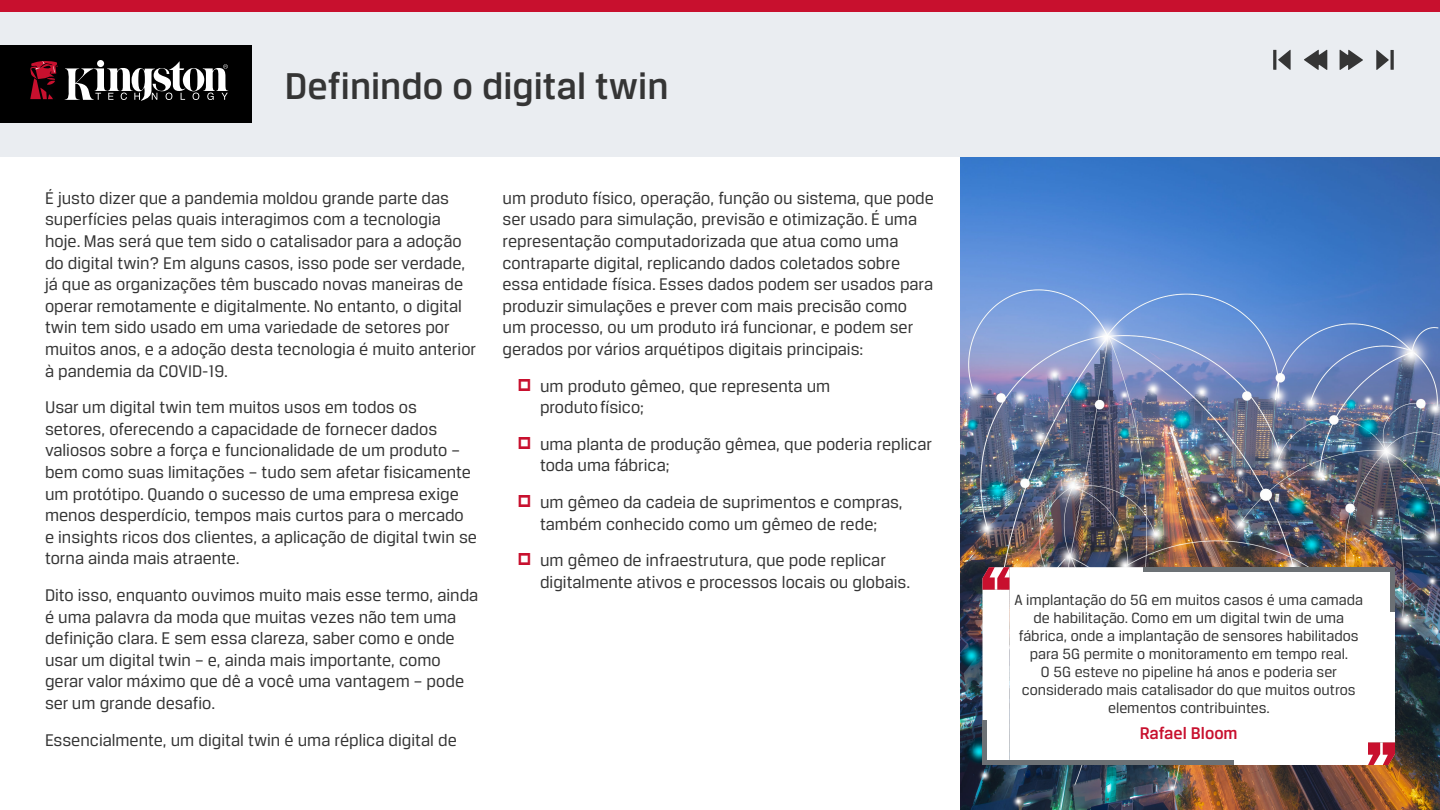
<style>
.page{position:relative;width:1440px;height:810px;background:#fff}
.page>*{position:absolute;margin:0;border:0;box-sizing:border-box;transform-origin:0 0}
.t1{font:500 39.75px "Breuer Text";color:#353535}
.t2{font:18px/21.6px "Breuer Text";color:#353535}
.t3{font:500 18px "Breuer Text";color:#c8102e}
.t4{font:15.75px/18px "Breuer Text";color:#353535;text-align:center}
</style>
<div class="page">
<img style="left:960px;top:156px;width:480px;height:654px">
<div style="left:0;top:0;width:1440px;height:156px;background:#eaedf1"></div>
<div style="left:0;top:0;width:1440px;height:11px;background:#c8102e"></div>
<div style="left:0;top:45px;width:251px;height:78px;background:#000"></div>
<div style="left:97px;top:60px;width:7px;height:7px;background:#fff;border-radius:50%"></div>
<svg style="left:65px;top:62px;width:163px;height:39px"></svg>
<svg style="left:30px;top:61px;width:28px;height:39px"></svg>
<svg style="left:1304px;top:50px;width:23px;height:20px"></svg>
<svg style="left:1340px;top:50px;width:23px;height:20px"></svg>
<svg style="left:1273px;top:50px;width:18px;height:20px"></svg>
<svg style="left:1376px;top:50px;width:18px;height:20px"></svg>
<svg style="left:982px;top:567px;width:413px;height:198px"></svg>
<svg style="left:982px;top:567px;width:28px;height:23px"></svg>
<div style="left:1143px;top:567px;width:225px;height:5px;background:#6c7175"></div>
<div style="left:1368px;top:567px;width:27px;height:5px;background:#6c7175"></div>
<div style="left:1390px;top:567px;width:5px;height:23px;background:#6c7175"></div>
<div style="left:982px;top:720px;width:5px;height:22px;background:#6c7175"></div>
<div style="left:1390px;top:590px;width:5px;height:22px;background:#6c7175"></div>
<div style="left:982px;top:760px;width:28px;height:5px;background:#6c7175"></div>
<div style="left:982px;top:742px;width:5px;height:23px;background:#6c7175"></div>
<div style="left:1010px;top:760px;width:224px;height:5px;background:#6c7175"></div>
<svg style="left:1368px;top:742px;width:27px;height:23px"></svg>
<h1 class="t1" style="left:285px;top:64px;width:385px">Definindo o digital twin</h1>
<p class="t2" style="left:45px;top:187px;width:433px">É justo dizer que a pandemia moldou grande parte das superfícies pelas quais interagimos com a tecnologia hoje. Mas será que tem sido o catalisador para a adoção do digital twin? Em alguns casos, isso pode ser verdade, já que as organizações têm buscado novas maneiras de operar remotamente e digitalmente. No entanto, o digital twin tem sido usado em uma variedade de setores por muitos anos, e a adoção desta tecnologia é muito anterior à pandemia da COVID-19.</p>
<p class="t2" style="left:45px;top:396px;width:434px">Usar um digital twin tem muitos usos em todos os setores, oferecendo a capacidade de fornecer dados valiosos sobre a força e funcionalidade de um produto – bem como suas limitações – tudo sem afetar fisicamente um protótipo. Quando o sucesso de uma empresa exige menos desperdício, tempos mais curtos para o mercado e insights ricos dos clientes, a aplicação de digital twin se torna ainda mais atraente.</p>
<p class="t2" style="left:45px;top:584px;width:435px">Dito isso, enquanto ouvimos muito mais esse termo, ainda é uma palavra da moda que muitas vezes não tem uma definição clara. E sem essa clareza, saber como e onde usar um digital twin – e, ainda mais importante, como gerar valor máximo que dê a você uma vantagem – pode ser um grande desafio.</p>
<p class="t2" style="left:45px;top:729px;width:413px">Essencialmente, um digital twin é uma réplica digital de</p>
<p class="t2" style="left:502px;top:187px;width:433px">um produto físico, operação, função ou sistema, que pode ser usado para simulação, previsão e otimização. É uma representação computadorizada que atua como uma contraparte digital, replicando dados coletados sobre essa entidade física. Esses dados podem ser usados para produzir simulações e prever com mais precisão como um processo, ou um produto irá funcionar, e podem ser gerados por vários arquétipos digitais principais:</p>
<p class="t2" style="left:540px;top:375px;width:292px">um produto gêmeo, que representa um produto físico;</p>
<p class="t2" style="left:540px;top:433px;width:394px">uma planta de produção gêmea, que poderia replicar toda uma fábrica;</p>
<p class="t2" style="left:540px;top:491px;width:364px">um gêmeo da cadeia de suprimentos e compras, também conhecido como um gêmeo de rede;</p>
<p class="t2" style="left:540px;top:549px;width:372px">um gêmeo de infraestrutura, que pode replicar digitalmente ativos e processos locais ou globais.</p>
<p class="t4" style="left:1014px;top:591px;width:350px">A implantação do 5G em muitos casos é uma camada de habilitação. Como em um digital twin de uma fábrica, onde a implantação de sensores habilitados para 5G permite o monitoramento em tempo real.<br>O 5G esteve no pipeline há anos e poderia ser considerado mais catalisador do que muitos outros elementos contribuintes.</p>
<p class="t3" style="left:1140px;top:723px;width:100px">Rafael Bloom</p>
</div>
